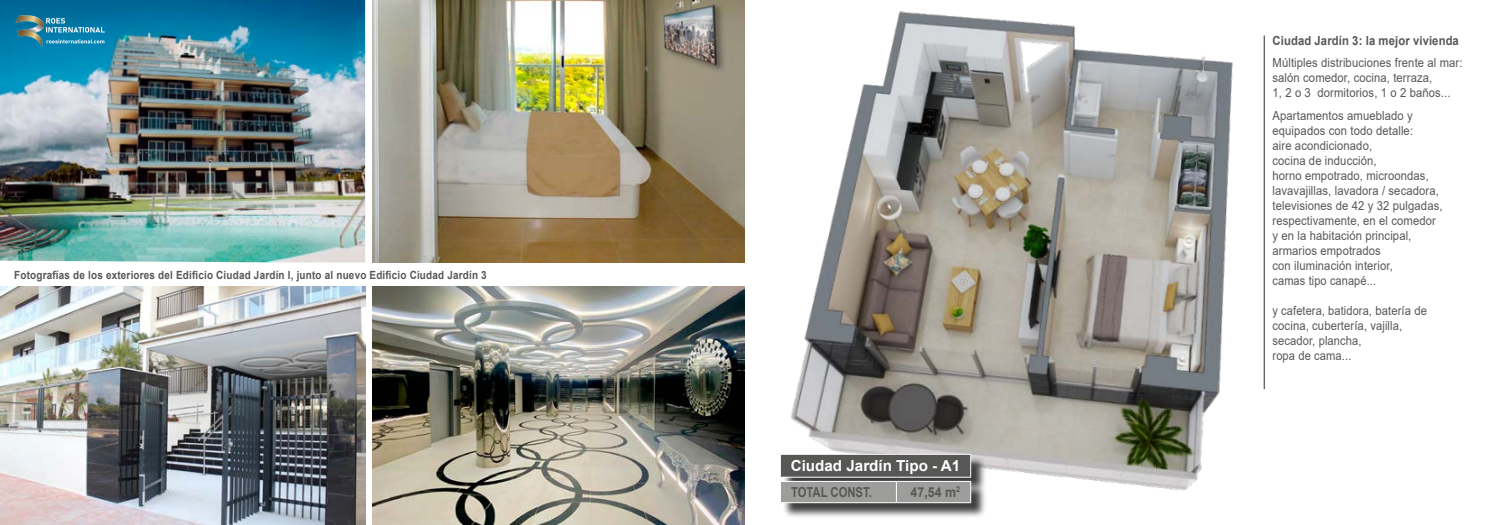
<style>
.page{position:relative;width:1489px;height:525px;background:#fff}
.page>*{position:absolute;margin:0;border:0;box-sizing:border-box;transform-origin:0 0}
.t1{font:700 15.12px "Arial";color:#fff}
.t2{font:700 13.75px "Arial";color:#575756;scale:.82 1}
.t3{font:700 13.75px "Arial";color:#575756;scale:.9 1}
.t4{font:12.5px/15px "Arial";letter-spacing:.01em;color:#575756;scale:.9 1}
.t5{font:12.5px/15px "Arial";letter-spacing:.01em;color:#575756;scale:.88 1}
.t6{font:700 12.5px "Arial";letter-spacing:.01em;color:#575756;scale:.9 1}
.t7{font:700 11.25px "Arial";letter-spacing:.02em;color:#575756;scale:.88 1}
</style>
<div class="page">
<img style="left:790px;top:11px;width:475px;height:480px">
<img style="left:0;top:286px;width:365px;height:238px">
<div style="left:782px;top:455px;width:204px;height:63px;background:#000;opacity:.75"></div>
<hr style="left:780px;top:502px;width:116px;height:1px;background:#fff">
<hr style="left:896px;top:502px;width:75px;height:1px;background:#fff">
<hr style="left:780px;top:453px;width:116px;height:1px;background:#fff">
<hr style="left:896px;top:453px;width:75px;height:1px;background:#fff">
<svg style="left:780px;top:454px;width:191px;height:48px;background:#7e7e7d"></svg>
<hr style="left:780px;top:476px;width:116px;height:1px;background:#fff">
<hr style="left:896px;top:476px;width:75px;height:1px;background:#fff">
<img style="left:372px;top:0;width:372px;height:262px">
<img style="left:372px;top:286px;width:372px;height:238px">
<img style="left:0;top:0;width:365px;height:262px">
<img style="left:14px;top:15px;width:90px;height:32px">
<p class="t7" style="left:14px;top:267px;width:538px">Fotografías de los exteriores del Edificio Ciudad Jardín I, junto al nuevo Edificio Ciudad Jardín 3</p>
<p class="t1" style="left:790px;top:455px;width:171px">Ciudad Jardín Tipo - A1</p>
<p class="t2" style="left:791px;top:482px;width:100px">TOTAL CONST.</p>
<p class="t3" style="left:910px;top:482px;width:56px">47,54 m<sup>2</sup></p>
<p class="t6" style="left:1272px;top:31px;width:208px">Ciudad Jardín 3: la mejor vivienda</p>
<p class="t4" style="left:1272px;top:55px;width:213px">Múltiples distribuciones frente al mar: salón comedor, cocina, terraza,<br>1, 2 o 3 dormitorios, 1 o 2 baños...</p>
<p class="t4" style="left:1272px;top:108px;width:190px">Apartamentos amueblado y equipados con todo detalle:<br>aire acondicionado,<br>cocina de inducción,<br>horno empotrado, microondas, lavavajillas, lavadora / secadora, televisiones de 42 y 32 pulgadas, respectivamente, en el comedor y en la habitación principal, armarios empotrados<br>con iluminación interior,<br>camas tipo canapé...</p>
<p class="t5" style="left:1272px;top:303px;width:177px">y cafetera, batidora, batería de cocina, cubertería, vajilla, secador, plancha,<br>ropa de cama...</p>
</div>
